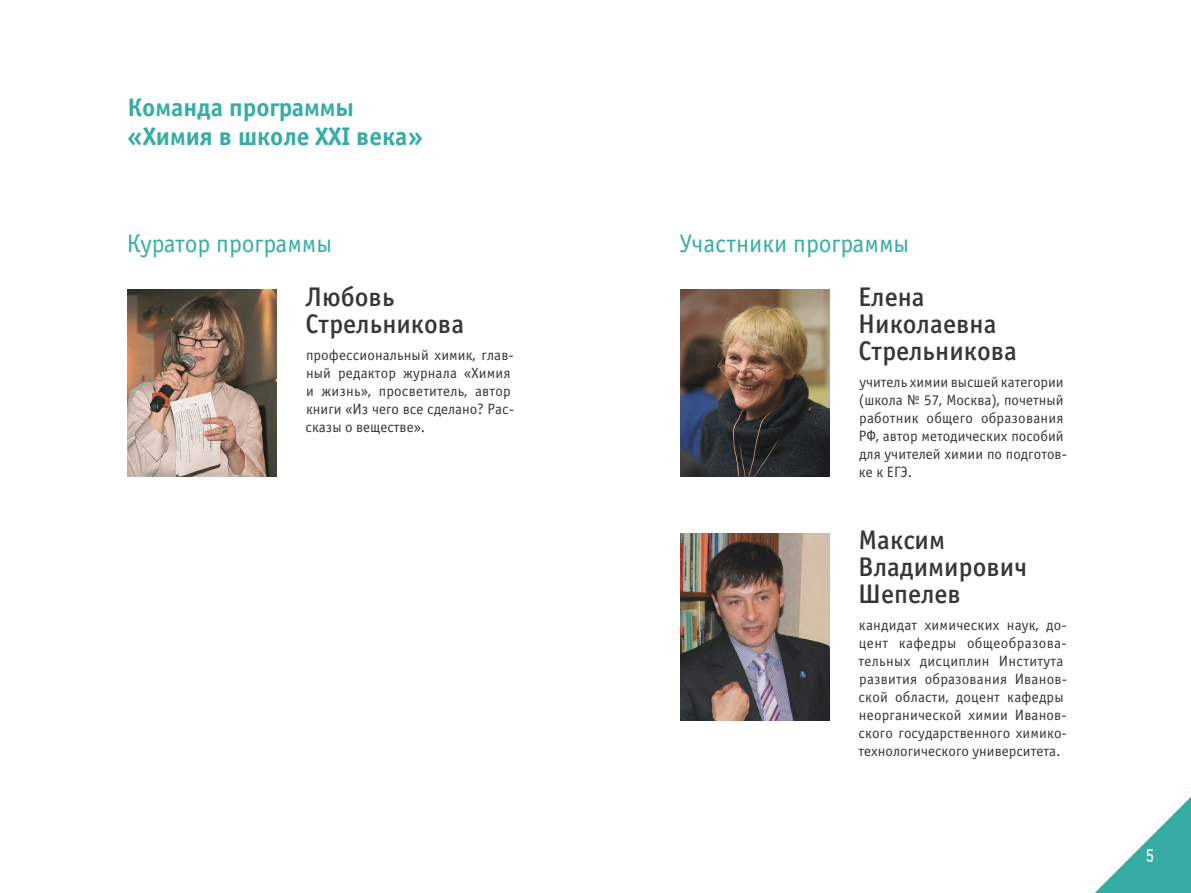
<style>
.page{position:relative;width:1191px;height:893px;background:#fff}
.page>*{position:absolute;margin:0;border:0;box-sizing:border-box;transform-origin:0 0}
.t1{font:27px/27px "Officina Sans Medium ITC";color:#363738}
.t2{font:25.5px/28.5px "Officina Sans Bold ITC";color:#35ada5}
.t3{font:25.5px "Officina Sans Book ITC";color:#35ada5}
.t4{font:18px "PF Din Text Cond Pro";color:#fff}
.t5{font:15px/18px "Officina Sans Book ITC";letter-spacing:.01em;color:#363738}
</style>
<div class="page">
<svg style="left:1095px;top:797px;width:96px;height:96px"></svg>
<img style="left:680px;top:289px;width:149px;height:187px">
<img style="left:128px;top:289px;width:148px;height:187px">
<img style="left:680px;top:534px;width:149px;height:187px">
<h2 class="t2" style="left:128px;top:93px;width:297px">Команда программы «Химия в школе XXI века»</h2>
<h2 class="t3" style="left:127px;top:229px;width:207px">Куратор программы</h2>
<h1 class="t1" style="left:305px;top:284px;width:160px">Любовь<br>Стрельникова</h1>
<p class="t5" style="left:305px;top:346px;width:210px">профессиональный химик, глав&shy;ный редактор журнала «Химия и жизнь», просветитель, автор книги «Из чего все сделано? Рас&shy;сказы о веществе».</p>
<h2 class="t3" style="left:679px;top:229px;width:231px">Участники программы</h2>
<h1 class="t1" style="left:858px;top:284px;width:160px">Елена<br>Николаевна<br>Стрельникова</h1>
<p class="t5" style="left:858px;top:373px;width:210px">учитель химии высшей категории (школа № 57, Москва), почетный работник общего образования<br>РФ, автор методических пособий для учителей химии по подготов&shy;ке к ЕГЭ.</p>
<h1 class="t1" style="left:858px;top:527px;width:170px">Максим<br>Владимирович<br>Шепелев</h1>
<p class="t5" style="left:858px;top:616px;width:210px">кандидат химических наук, до&shy;цент кафедры общеобразова&shy;тельных дисциплин Института развития образования Иванов&shy;ской области, доцент кафедры неорганической химии Иванов&shy;ского государственного химико&shy;технологического университета.</p>
<p class="t4" style="left:1146px;top:845px;width:9px">5</p>
</div>
